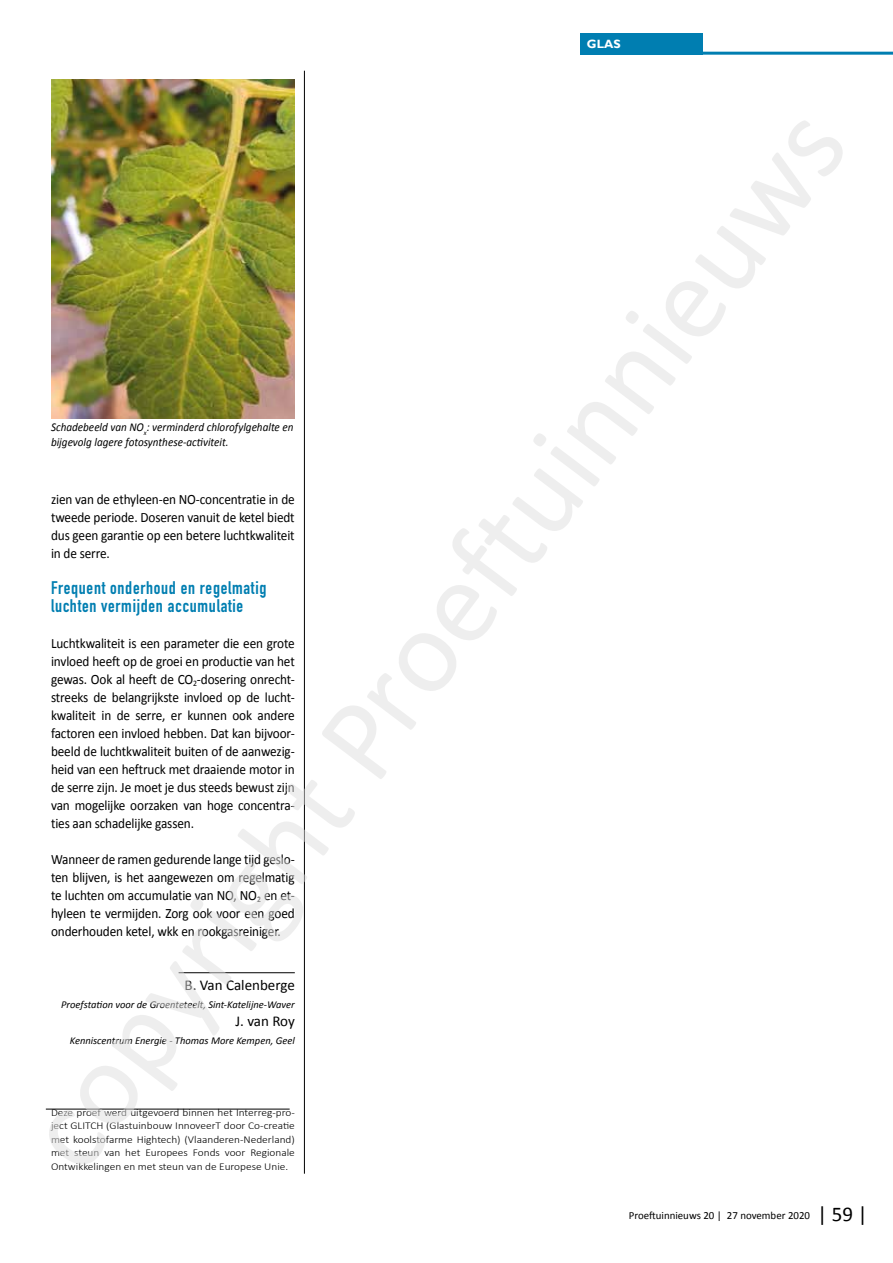
<style>
.page{position:relative;width:893px;height:1263px;background:#fff}
.page>*{position:absolute;margin:0;border:0;box-sizing:border-box;transform-origin:0 0}
.t1{font:700 18px/18px "DIN Condensed";letter-spacing:.04em;color:#007eb1}
.t2{font:15px "Calibri";color:#000}
.t3{font:14.25px/18px "Calibri";letter-spacing:-.01em;color:#000;text-align:justify;scale:.93 1}
.t4{font:italic 12px/15px "Calibri";color:#000;scale:.93 1}
.t5{font:700 12px "Gill Sans";color:#fff}
.t6{font:10.8px "Calibri";color:#000}
.t7{font:300 10.5px/13.5px "Calibri";color:#000;text-align:justify;scale:1.08 1}
.t8{font:italic 10.5px "Calibri";color:#000}
.s1{font-size:21px}
</style>
<div class="page">
<hr style="left:179px;top:972px;width:116px;height:1px;background:#000">
<hr style="left:46px;top:1109px;width:244px;height:1px;background:#000">
<hr style="left:663px;top:52px;width:230px;height:3px;background:#007eb1">
<div style="left:581px;top:33px;width:122px;height:22px;background:#007eb1"></div>
<hr style="left:304px;top:71px;width:1px;height:1103px;background:#000">
<img style="left:52px;top:80px;width:243px;height:338px">
<p class="t4" style="left:51px;top:419px;width:262px">Schadebeeld van NO<sub>x</sub>: verminderd chlorofylgehalte en bijgevolg lagere fotosynthese-activiteit.</p>
<p class="t3" style="left:51px;top:490px;width:264px">zien van de ethyleen-en NO-concentratie in de tweede periode. Doseren vanuit de ketel biedt dus geen garantie op een betere luchtkwaliteit in de serre.</p>
<p class="t1" style="left:51px;top:579px;width:217px">Frequent onderhoud en regelmatig luchten vermijden accumulatie</p>
<p class="t3" style="left:51px;top:634px;width:264px">Luchtkwaliteit is een parameter die een grote invloed heeft op de groei en productie van het gewas. Ook al heeft de CO<sub>2</sub>-dosering onrecht&shy;streeks de belangrijkste invloed op de lucht&shy;kwaliteit in de serre, er kunnen ook andere factoren een invloed hebben. Dat kan bijvoor&shy;beeld de luchtkwaliteit buiten of de aanwezig&shy;heid van een heftruck met draaiende motor in de serre zijn. Je moet je dus steeds bewust zijn van mogelijke oorzaken van hoge concentra&shy;ties aan schadelijke gassen.</p>
<p class="t3" style="left:51px;top:850px;width:264px">Wanneer de ramen gedurende lange tijd geslo&shy;ten blijven, is het aangewezen om regelmatig te luchten om accumulatie van NO, NO<sub>2</sub> en et&shy;hyleen te vermijden. Zorg ook voor een goed onderhouden ketel, wkk en rookgasreiniger.</p>
<p class="t2" style="left:185px;top:976px;width:112px">B. Van Calenberge</p>
<p class="t8" style="left:61px;top:997px;width:235px">Proefstation voor de Groenteteelt, Sint-Katelijne-Waver</p>
<p class="t2" style="left:236px;top:1012px;width:61px">J. van Roy</p>
<p class="t8" style="left:70px;top:1033px;width:227px">Kenniscentrum Energie - Thomas More Kempen, Geel</p>
<p class="t7" style="left:51px;top:1105px;width:227px">Deze proef werd uitgevoerd binnen het Interreg-pro&shy;ject GLITCH (Glastuinbouw InnoveerT door Co-creatie met koolstofarme Hightech) (Vlaanderen-Nederland) met steun van het Europees Fonds voor Regionale Ontwikkelingen en met steun van de Europese Unie.</p>
<p class="t5" style="left:587px;top:37px;width:35px">GLAS</p>
<p class="t6" style="left:629px;top:1208px;width:240px">Proeftuinnieuws 20 | 27 november 2020 <span class="s1">| 59 |</span></p>
</div>
